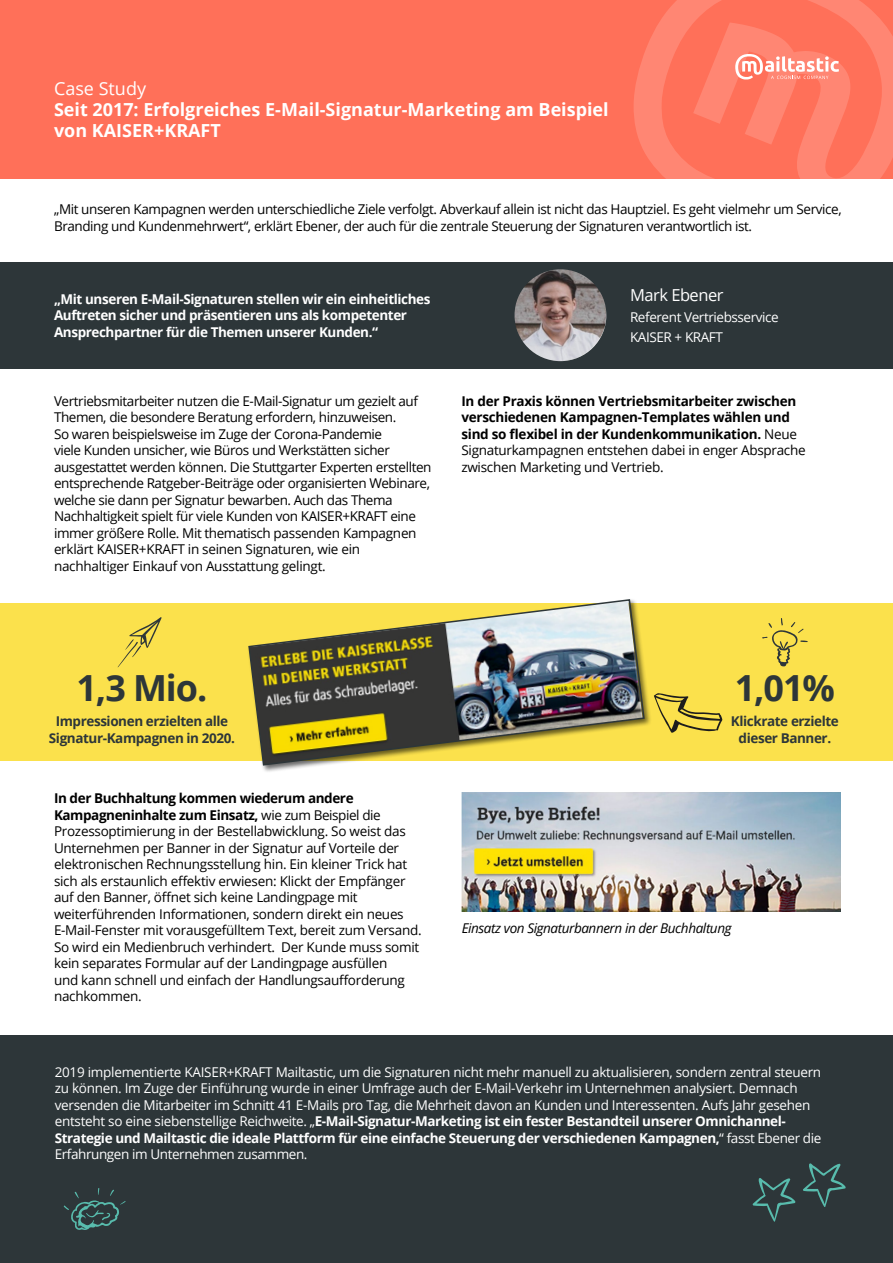
<style>
.page{position:relative;width:893px;height:1263px;background:#fff}
.page>*{position:absolute;margin:0;border:0;box-sizing:border-box;transform-origin:0 0}
.t1{font:700 36px "Open Sans";color:#2d3639}
.t2{font:700 18px/21px "Open Sans";color:#fff}
.t3{font:18px "Open Sans";color:#fff}
.t4{font:16.5px "Open Sans";letter-spacing:-.03em;color:#fff}
.t5{font:13.5px/16.5px "Open Sans";letter-spacing:-.03em;color:#000}
.t6{font:13.5px/16.5px "Open Sans";letter-spacing:-.02em;color:#fff}
.t7{font:700 13.5px/16.5px "Open Sans";letter-spacing:-.02em;color:#000}
.t8{font:700 13.5px/16.5px "Open Sans";letter-spacing:-.03em;color:#fff}
.t9{font:700 13.5px/16.5px "Open Sans";letter-spacing:-.03em;color:#2d3639;text-align:center}
.t10{font:italic 13.5px "Open Sans";letter-spacing:-.03em;color:#000}
.s1{font-weight:400}
.s2{font-weight:700}
</style>
<div class="page">
<div style="left:0;top:1035px;width:893px;height:228px;background:#2d3639"></div>
<div style="left:0;top:262px;width:893px;height:106px;background:#2d3639"></div>
<img style="left:514px;top:269px;width:92px;height:92px;border-radius:46px">
<div style="left:0;top:0;width:893px;height:179px;background:#ff7059"></div>
<svg style="left:634px;top:0;width:259px;height:179px"></svg>
<svg style="left:735px;top:54px;width:104px;height:26px"></svg>
<img style="left:462px;top:793px;width:379px;height:119px">
<svg style="left:803px;top:1163px;width:43px;height:44px"></svg>
<svg style="left:752px;top:1178px;width:44px;height:44px"></svg>
<svg style="left:63px;top:1188px;width:63px;height:42px"></svg>
<div style="left:0;top:604px;width:893px;height:157px;background:#fbe14c"></div>
<svg style="left:762px;top:618px;width:46px;height:49px"></svg>
<svg style="left:118px;top:617px;width:44px;height:50px"></svg>
<div style="left:247px;top:598px;width:405px;height:175px;background:#000;opacity:.59"></div>
<img style="left:247px;top:598px;width:399px;height:168px">
<svg style="left:654px;top:693px;width:68px;height:40px"></svg>
<p class="t3" style="left:54px;top:76px;width:94px">Case Study</p>
<p class="t2" style="left:54px;top:98px;width:556px">Seit 2017: Erfolgreiches E-Mail-Signatur-Marketing am Beispiel von KAISER+KRAFT</p>
<p class="t5" style="left:54px;top:201px;width:789px">„Mit unseren Kampagnen werden unterschiedliche Ziele verfolgt. Abverkauf allein ist nicht das Hauptziel. Es geht vielmehr um Service,<br>Branding und Kundenmehrwert“, erklärt Ebener, der auch für die zentrale Steuerung der Signaturen verantwortlich ist.</p>
<p class="t8" style="left:54px;top:290px;width:378px">„Mit unseren E-Mail-Signaturen stellen wir ein einheitliches<br>Auftreten sicher und präsentieren uns als kompetenter<br>Ansprechpartner für die Themen unserer Kunden.“</p>
<p class="t4" style="left:630px;top:284px;width:95px">Mark Ebener</p>
<p class="t6" style="left:630px;top:308px;width:150px">Referent Vertriebsservice</p>
<p class="t6" style="left:630px;top:329px;width:94px">KAISER + KRAFT</p>
<p class="t5" style="left:54px;top:392px;width:379px">Vertriebsmitarbeiter nutzen die E-Mail-Signatur um gezielt auf Themen, die besondere Beratung erfordern, hinzuweisen.<br>So waren beispielsweise im Zuge der Corona-Pandemie<br>viele Kunden unsicher, wie Büros und Werkstätten sicher ausgestattet werden können. Die Stuttgarter Experten erstellten entsprechende Ratgeber-Beiträge oder organisierten Webinare, welche sie dann per Signatur bewarben. Auch das Thema Nachhaltigkeit spielt für viele Kunden von KAISER+KRAFT eine immer größere Rolle. Mit thematisch passenden Kampagnen erklärt KAISER+KRAFT in seinen Signaturen, wie ein nachhaltiger Einkauf von Ausstattung gelingt.</p>
<p class="t7" style="left:461px;top:392px;width:346px">In der Praxis können Vertriebsmitarbeiter zwischen verschiedenen Kampagnen-Templates wählen und sind so flexibel in der Kundenkommunikation. <span class="s1">Neue Signaturkampagnen entstehen dabei in enger Absprache zwischen Marketing und Vertrieb.</span></p>
<p class="t1" style="left:77px;top:662px;width:132px">1,3 Mio.</p>
<p class="t9" style="left:49px;top:712px;width:187px">Impressionen erzielten alle<br>Signatur-Kampagnen in 2020.</p>
<p class="t5" style="left:54px;top:789px;width:369px"><span class="s2">In der Buchhaltung kommen wiederum andere Kampagneninhalte zum Einsatz,</span> wie zum Beispiel die Prozessoptimierung in der Bestellabwicklung. So weist das Unternehmen per Banner in der Signatur auf Vorteile der elektronischen Rechnungsstellung hin. Ein kleiner Trick hat sich als erstaunlich effektiv erwiesen: Klickt der Empfänger auf den Banner, öffnet sich keine Landingpage mit weiterführenden Informationen, sondern direkt ein neues E-Mail-Fenster mit vorausgefülltem Text, bereit zum Versand.<br>So wird ein Medienbruch verhindert. Der Kunde muss somit kein separates Formular auf der Landingpage ausfüllen<br>und kann schnell und einfach der Handlungsaufforderung nachkommen.</p>
<p class="t1" style="left:735px;top:662px;width:102px">1,01%</p>
<p class="t9" style="left:731px;top:712px;width:109px">Klickrate erzielte dieser Banner.</p>
<p class="t10" style="left:462px;top:919px;width:271px">Einsatz von Signaturbannern in der Buchhaltung</p>
<p class="t6" style="left:55px;top:1063px;width:768px">2019 implementierte KAISER+KRAFT Mailtastic, um die Signaturen nicht mehr manuell zu aktualisieren, sondern zentral steuern zu können. Im Zuge der Einführung wurde in einer Umfrage auch der E-Mail-Verkehr im Unternehmen analysiert. Demnach versenden die Mitarbeiter im Schnitt 41 E-Mails pro Tag, die Mehrheit davon an Kunden und Interessenten. Aufs Jahr gesehen entsteht so eine siebenstellige Reichweite. „<span class="s2">E-Mail-Signatur-Marketing ist ein fester Bestandteil unserer Omnichannel-Strategie und Mailtastic die ideale Plattform für eine einfache Steuerung der verschiedenen Kampagnen,</span>“ fasst Ebener die Erfahrungen im Unternehmen zusammen.</p>
</div>
